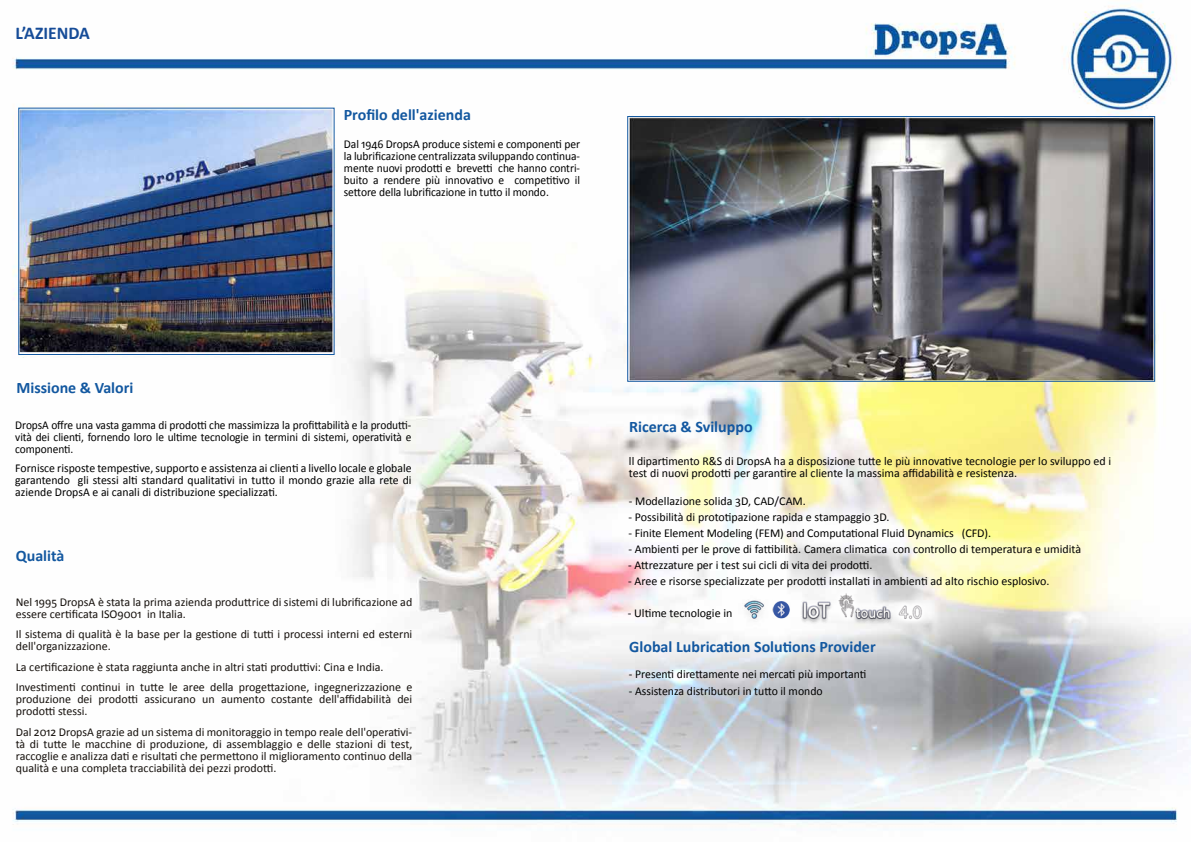
<style>
.page{position:relative;width:1191px;height:842px;background:#fff}
.page>*{position:absolute;margin:0;border:0;box-sizing:border-box;transform-origin:0 0}
.t1{font:700 18px "Calibri";color:#164c98}
.t2{font:700 16px "Calibri";color:#1358a0}
.t3{font:12px/12px "Calibri";color:#000;text-align:justify}
.t4{font:12px/12px "Calibri";color:#16110d}
.t5{font:12px/12px "Calibri";color:#000;text-align:justify;scale:.96 1}
.t6{font:12px/12px "Calibri";color:#000;text-align:justify;scale:.95 1}
</style>
<div class="page">
<img style="left:12px;top:5px;width:1179px;height:825px">
<div style="left:627px;top:116px;width:528px;height:266px;border:1px solid #1358a0"></div>
<img style="left:738px;top:588px;width:192px;height:40px">
<h1 class="t1" style="left:16px;top:21px;width:76px">L’AZIENDA</h1>
<h2 class="t2" style="left:344px;top:105px;width:129px">Profilo dell'azienda</h2>
<p class="t5" style="left:344px;top:138px;width:248px">Dal 1946 DropsA produce sistemi e componenti per la lubrificazione centralizzata sviluppando continua&shy;mente nuovi prodotti e brevetti che hanno contri&shy;buito a rendere più innovativo e competitivo il settore della lubrificazione in tutto il mondo.</p>
<h2 class="t2" style="left:16px;top:378px;width:118px">Missione &amp; Valori</h2>
<p class="t6" style="left:15px;top:419px;width:418px">DropsA offre una vasta gamma di prodotti che massimizza la profittabilità e la produtti&shy;vità dei clienti, fornendo loro le ultime tecnologie in termini di sistemi, operatività e componenti.</p>
<p class="t3" style="left:15px;top:462px;width:398px">Fornisce risposte tempestive, supporto e assistenza ai clienti a livello locale e globale garantendo gli stessi alti standard qualitativi in tutto il mondo grazie alla rete di aziende DropsA e ai canali di distribuzione specializzati.</p>
<h2 class="t2" style="left:16px;top:545px;width:50px">Qualità</h2>
<p class="t4" style="left:16px;top:595px;width:398px">Nel 1995 DropsA è stata la prima azienda produttrice di sistemi di lubrificazione ad essere certificata ISO9001 in Italia.</p>
<p class="t4" style="left:16px;top:628px;width:398px">Il sistema di qualità è la base per la gestione di tutti i processi interni ed esterni dell'organizzazione.</p>
<p class="t4" style="left:16px;top:656px;width:398px;line-height:20.5px">La certificazione è stata raggiunta anche in altri stati produttivi: Cina e India.<br>Investimenti continui in tutte le aree della progettazione, ingegnerizzazione e</p>
<p class="t4" style="left:16px;top:693px;width:398px">produzione dei prodotti assicurano un aumento costante dell'affidabilità dei prodotti stessi.</p>
<p class="t4" style="left:16px;top:725px;width:398px;text-align:justify">Dal 2012 DropsA grazie ad un sistema di monitoraggio in tempo reale dell'operativi&shy;tà di tutte le macchine di produzione, di assemblaggio e delle stazioni di test, raccoglie e analizza dati e risultati che permettono il miglioramento continuo della qualità e una completa tracciabilità dei pezzi prodotti.</p>
<h2 class="t2" style="left:629px;top:416px;width:125px">Ricerca &amp; Sviluppo</h2>
<p class="t3" style="left:629px;top:454px;width:484px">ll dipartimento R&amp;S di DropsA ha a disposizione tutte le più innovative tecnologie per lo sviluppo ed i test di nuovi prodotti per garantire al cliente la massima affidabilità e resistenza.</p>
<p class="t3" style="left:628px;top:494px;width:179px">- Modellazione solida 3D, CAD/CAM.</p>
<p class="t3" style="left:628px;top:510px;width:262px">- Possibilità di prototipazione rapida e stampaggio 3D.</p>
<p class="t3" style="left:628px;top:526px;width:364px">- Finite Element Modeling (FEM) and Computational Fluid Dynamics (CFD).</p>
<p class="t3" style="left:628px;top:542px;width:454px">- Ambienti per le prove di fattibilità. Camera climatica con controllo di temperatura e umidità</p>
<p class="t3" style="left:628px;top:558px;width:246px">- Attrezzature per i test sui cicli di vita dei prodotti.</p>
<p class="t3" style="left:628px;top:574px;width:423px">- Aree e risorse specializzate per prodotti installati in ambienti ad alto rischio esplosivo.</p>
<p class="t3" style="left:628px;top:606px;width:106px">- Ultime tecnologie in</p>
<h2 class="t2" style="left:629px;top:637px;width:248px">Global Lubrication Solutions Provider</h2>
<p class="t3" style="left:629px;top:668px;width:239px">- Presenti direttamente nei mercati più importanti</p>
<p class="t3" style="left:629px;top:685px;width:195px">- Assistenza distributori in tutto il mondo</p>
</div>
